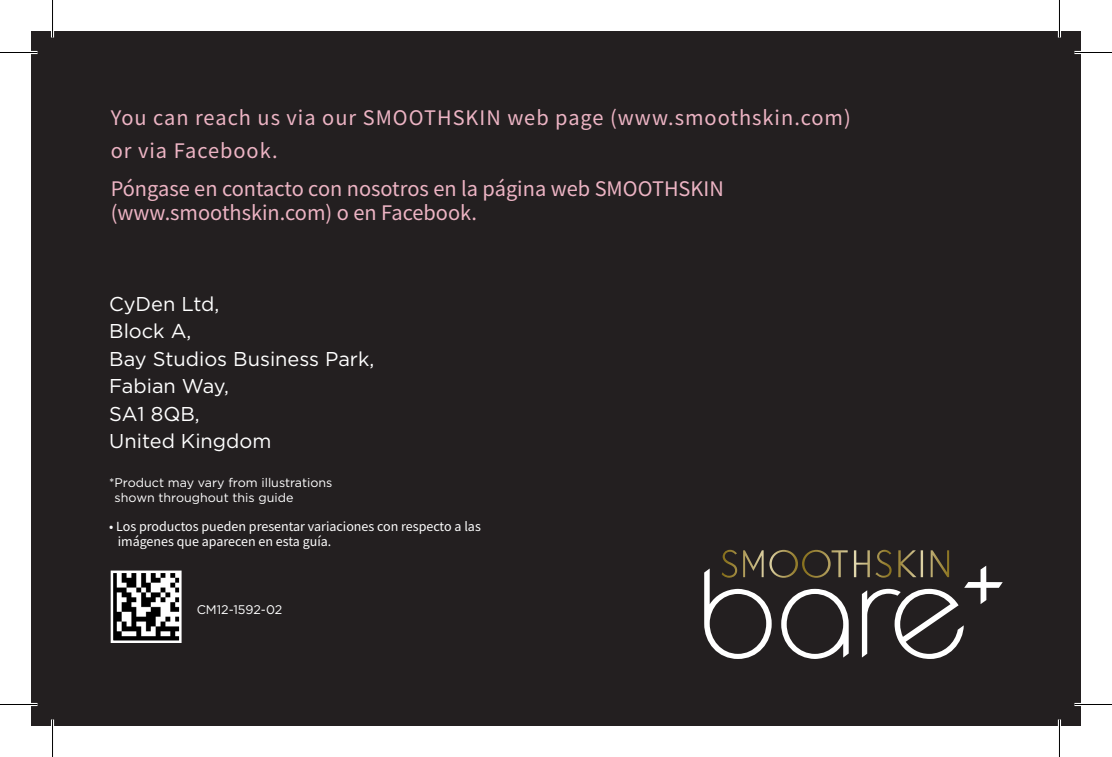
<style>
.page{position:relative;width:1112px;height:757px;background:#fff}
.page>*{position:absolute;margin:0;border:0;box-sizing:border-box;transform-origin:0 0}
.Body_copy{font:20px/24px "Source Han Sans KR";color:#edb4c4}
.Body_copy-2{font:20px/32.5px "Source Han Sans KR";letter-spacing:.05em;color:#edb4c4}
.t1{font:20px "Gotham";color:#fff}
.t2{font:12.5px/15px "Source Han Sans KR";color:#fff}
.t3{font:12.5px/15px "Gotham";color:#fff}
</style>
<div class="page">
<div style="left:31px;top:31px;width:1049px;height:695px;background:#231f20"></div>
<svg style="left:704px;top:550px;width:298px;height:109px"></svg>
<svg style="left:110px;top:570px;width:72px;height:73px;background:#858585"></svg>
<hr style="left:0;top:51px;width:38px;height:3px;background:#fff">
<hr style="left:1074px;top:51px;width:37px;height:3px;background:#fff">
<hr style="left:0;top:703px;width:38px;height:3px;background:#fff">
<hr style="left:1074px;top:703px;width:37px;height:3px;background:#fff">
<hr style="left:51px;top:0;width:3px;height:37px;background:#fff">
<hr style="left:51px;top:719px;width:3px;height:38px;background:#fff">
<hr style="left:1057px;top:0;width:3px;height:37px;background:#fff">
<hr style="left:1057px;top:719px;width:3px;height:38px;background:#fff">
<hr style="left:0;top:52px;width:38px;height:1px;background:#000">
<hr style="left:1074px;top:52px;width:37px;height:1px;background:#000">
<hr style="left:0;top:704px;width:38px;height:1px;background:#000">
<hr style="left:1074px;top:704px;width:37px;height:1px;background:#000">
<hr style="left:52px;top:0;width:1px;height:37px;background:#000">
<hr style="left:52px;top:719px;width:1px;height:38px;background:#000">
<hr style="left:1058px;top:0;width:1px;height:37px;background:#000">
<hr style="left:1058px;top:719px;width:1px;height:38px;background:#000">
<p class="Body_copy-2" style="left:111px;top:102px;width:741px">You can reach us via our SMOOTHSKIN web page (www.smoothskin.com) or via Facebook.</p>
<p class="Body_copy" style="left:111px;top:177px;width:614px">Póngase en contacto con nosotros en la página web SMOOTHSKIN (www.smoothskin.com) o en Facebook.</p>
<p class="t1" style="left:109px;top:291px;width:112px">CyDen Ltd,</p>
<p class="t1" style="left:109px;top:318px;width:84px">Block A,</p>
<p class="t1" style="left:109px;top:346px;width:266px">Bay Studios Business Park,</p>
<p class="t1" style="left:109px;top:373px;width:121px">Fabian Way,</p>
<p class="t1" style="left:109px;top:401px;width:92px">SA1 8QB,</p>
<p class="t1" style="left:109px;top:428px;width:164px">United Kingdom</p>
<p class="t3" style="left:115px;top:475px;width:219px;text-indent:-5px">*Product may vary from illustrations shown throughout this guide</p>
<p class="t2" style="left:118px;top:519px;width:365px;text-indent:-8px">• Los productos pueden presentar variaciones con respecto a las imágenes que aparecen en esta guía.</p>
<p class="t3" style="left:197px;top:602px;width:87px">CM12-1592-02</p>
</div>
